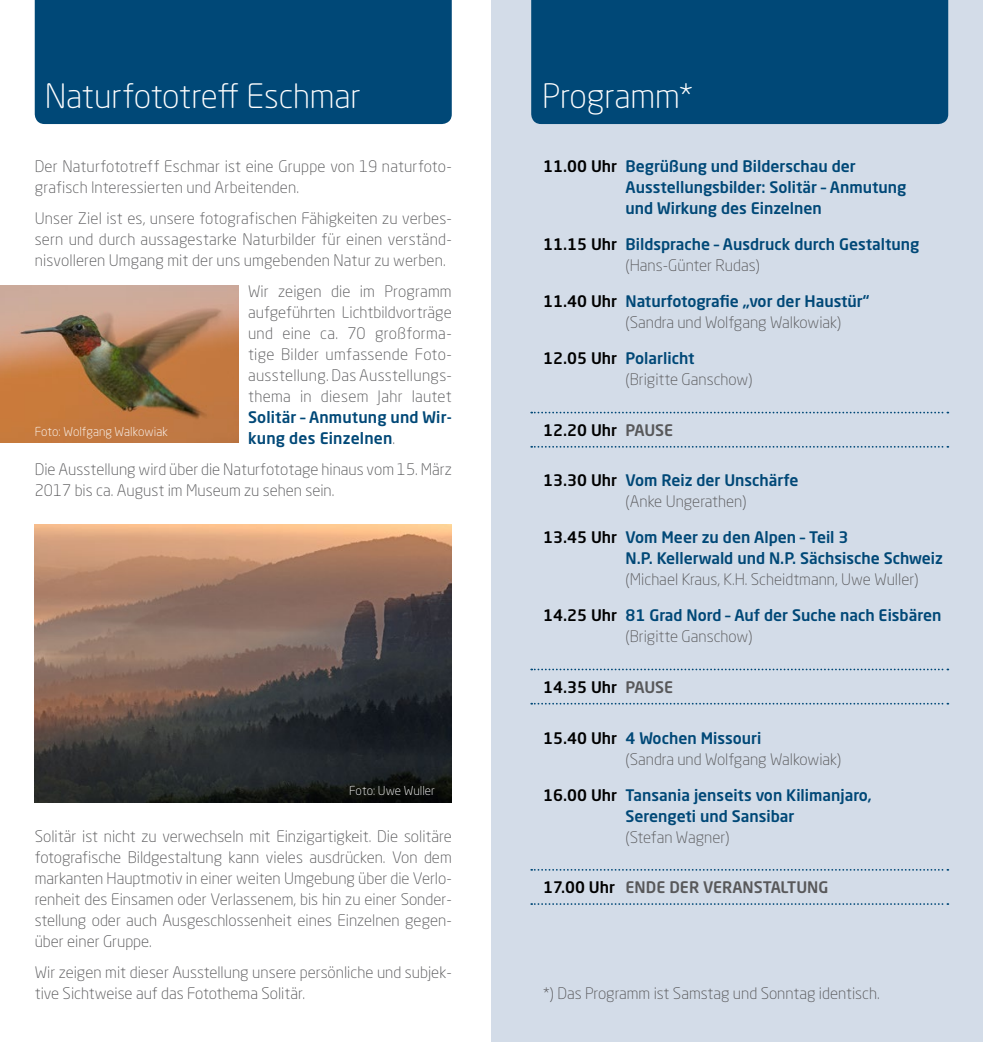
<style>
.page{position:relative;width:983px;height:1042px;background:#fff}
.page>*{position:absolute;margin:0;border:0;box-sizing:border-box;transform-origin:0 0}
.t1{font:300 33.25px "Neo Sans Std";letter-spacing:-.005em;color:#fff}
.t2{font:300 15.75px/21px "Neo Sans Std";color:#58585a}
.t3{font:500 15.75px/21px "Neo Sans Std";color:#004877}
.t4{font:500 15.75px "Neo Sans Std";color:#58585a}
.t5{font:500 15.75px "Neo Sans Std";color:#000}
.t6{font:300 12.25px "Neo Sans Std";color:#fff}
.s1{font-weight:500;color:#004877}
.s2{color:#000}
.s3{font-weight:300;color:#58585a}
.s4{font-weight:500;color:#000}
.s5{color:#58585a}
</style>
<div class="page">
<div style="left:491px;top:0;width:491px;height:1042px;background:#d3dce8"></div>
<div style="left:531px;top:0;width:416px;height:124px;background:#004877"></div>
<svg style="left:531px;top:412px;width:417px;height:1px"></svg>
<svg style="left:531px;top:668px;width:417px;height:2px"></svg>
<svg style="left:531px;top:869px;width:417px;height:1px"></svg>
<svg style="left:531px;top:446px;width:417px;height:2px"></svg>
<svg style="left:531px;top:703px;width:417px;height:1px"></svg>
<svg style="left:531px;top:903px;width:417px;height:2px"></svg>
<div style="left:35px;top:0;width:416px;height:124px;background:#004877"></div>
<img style="left:0;top:286px;width:238px;height:156px">
<img style="left:35px;top:525px;width:416px;height:278px">
<p class="t1" style="left:45px;top:76px;width:317px">Naturfototreff Eschmar</p>
<p class="t2" style="left:35px;top:156px;width:418px">Der Naturfototreff Eschmar ist eine Gruppe von 19 naturfoto&shy;grafisch Interessierten und Arbeitenden.</p>
<p class="t2" style="left:35px;top:208px;width:418px;text-align:justify">Unser Ziel ist es, unsere fotografischen Fähigkeiten zu verbes&shy;sern und durch aussagestarke Naturbilder für einen verständ&shy;nisvolleren Umgang mit der uns umgebenden Natur zu werben.</p>
<p class="t2" style="left:248px;top:281px;width:205px;text-align:justify">Wir zeigen die im Programm aufgeführten Lichtbildvorträge und eine ca. 70 großforma&shy;tige Bilder umfassende Foto&shy;ausstellung. Das Ausstellungs&shy;thema in diesem Jahr lautet <span class="s1">Solitär – Anmutung und Wir&shy;kung des Einzelnen</span>.</p>
<p class="t2" style="left:35px;top:458px;width:418px">Die Ausstellung wird über die Naturfototage hinaus vom 15. März<br>2017 bis ca. August im Museum zu sehen sein.</p>
<p class="t6" style="left:35px;top:424px;width:134px">Foto: Wolfgang Walkowiak</p>
<p class="t6" style="left:349px;top:783px;width:87px">Foto: Uwe Wuller</p>
<p class="t2" style="left:35px;top:825px;width:418px;text-align:justify">Solitär ist nicht zu verwechseln mit Einzigartigkeit. Die solitäre fotografische Bildgestaltung kann vieles ausdrücken. Von dem markanten Hauptmotiv in einer weiten Umgebung über die Verlo&shy;renheit des Einsamen oder Verlassenem, bis hin zu einer Sonder&shy;stellung oder auch Ausgeschlossenheit eines Einzelnen gegen&shy;über einer Gruppe.</p>
<p class="t2" style="left:35px;top:961px;width:418px">Wir zeigen mit dieser Ausstellung unsere persönliche und subjek&shy;tive Sichtweise auf das Fotothema Solitär.</p>
<p class="t1" style="left:542px;top:76px;width:152px">Programm*</p>
<p class="t3" style="left:625px;top:155px;width:282px;text-indent:-82px"><span class="s2">11.00 Uhr</span> Begrüßung und Bilderschau der<br>Ausstellungsbilder: Solitär – Anmutung und Wirkung des Einzelnen</p>
<p class="t3" style="left:625px;top:233px;width:295px;text-indent:-82px"><span class="s2">11.15 Uhr</span> Bildsprache – Ausdruck durch Gestaltung <span class="s3">(Hans-Günter Rudas)</span></p>
<p class="t3" style="left:625px;top:290px;width:245px;text-indent:-82px"><span class="s2">11.40 Uhr</span> Naturfotografie „vor der Haustür“ <span class="s3">(Sandra und Wolfgang Walkowiak)</span></p>
<p class="t2" style="left:625px;top:347px;width:128px;text-indent:-82px"><span class="s4">12.05 Uhr</span> <span class="s1">Polarlicht<br></span>(Brigitte Ganschow)</p>
<p class="t5" style="left:543px;top:420px;width:132px">12.20 Uhr <span class="s5">PAUSE</span></p>
<p class="t3" style="left:625px;top:470px;width:174px;text-indent:-82px"><span class="s2">13.30 Uhr</span> Vom Reiz der Unschärfe <span class="s3">(Anke Ungerathen)</span></p>
<p class="t3" style="left:625px;top:526px;width:319px;text-indent:-82px"><span class="s2">13.45 Uhr</span> Vom Meer zu den Alpen – Teil 3<br>N.P. Kellerwald und N.P. Sächsische Schweiz <span class="s3">(Michael Kraus, K.H. Scheidtmann, Uwe Wuller)</span></p>
<p class="t3" style="left:625px;top:604px;width:317px;text-indent:-82px"><span class="s2">14.25 Uhr</span> 81 Grad Nord – Auf der Suche nach Eisbären <span class="s3">(Brigitte Ganschow)</span></p>
<p class="t5" style="left:543px;top:677px;width:132px">14.35 Uhr <span class="s5">PAUSE</span></p>
<p class="t2" style="left:625px;top:727px;width:217px;text-indent:-82px"><span class="s4">15.40 Uhr</span> <span class="s1">4 Wochen Missouri<br></span>(Sandra und Wolfgang Walkowiak)</p>
<p class="t3" style="left:625px;top:784px;width:248px;text-indent:-82px"><span class="s2">16.00 Uhr</span> Tansania jenseits von Kilimanjaro,<br>Serengeti und Sansibar<br><span class="s3">(Stefan Wagner)</span></p>
<p class="t4" style="left:543px;top:877px;width:287px"><span class="s2">17.00 Uhr</span> ENDE DER VERANSTALTUNG</p>
<p class="t2" style="left:543px;top:982px;width:338px">*) Das Programm ist Samstag und Sonntag identisch.</p>
</div>
